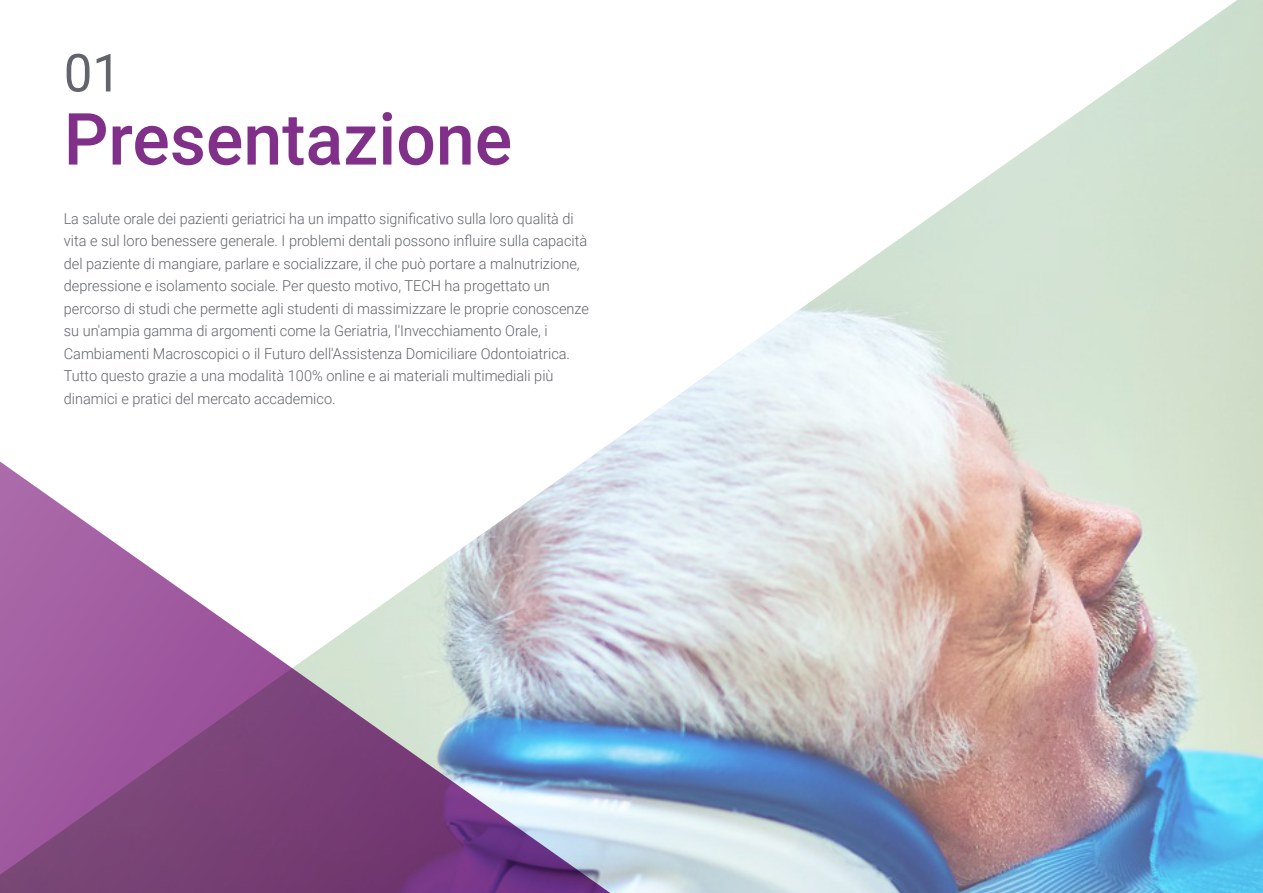
<style>
.page{position:relative;width:1263px;height:893px;background:#fff}
.page>*{position:absolute;margin:0;border:0;box-sizing:border-box;transform-origin:0 0}
.t1{font:500 72px "Roboto";color:#813089}
.t2{font:52.5px "Roboto";color:#61646a}
.t3{font:300 15px/22.5px "Roboto";color:#61646a;scale:.95 1}
</style>
<div class="page">
<img style="left:607px;top:0;width:656px;height:893px">
<svg style="left:0;top:446px;width:640px;height:447px"></svg>
<h2 class="t2" style="left:64px;top:36px;width:59px">01</h2>
<h1 class="t1" style="left:64px;top:89px;width:450px">Presentazione</h1>
<p class="t3" style="left:64px;top:207px;width:554px">La salute orale dei pazienti geriatrici ha un impatto significativo sulla loro qualità di vita e sul loro benessere generale. I problemi dentali possono influire sulla capacità del paziente di mangiare, parlare e socializzare, il che può portare a malnutrizione, depressione e isolamento sociale. Per questo motivo, TECH ha progettato un percorso di studi che permette agli studenti di massimizzare le proprie conoscenze su un'ampia gamma di argomenti come la Geriatria, l'Invecchiamento Orale, i Cambiamenti Macroscopici o il Futuro dell'Assistenza Domiciliare Odontoiatrica.<br>Tutto questo grazie a una modalità 100% online e ai materiali multimediali più dinamici e pratici del mercato accademico.</p>
</div>
